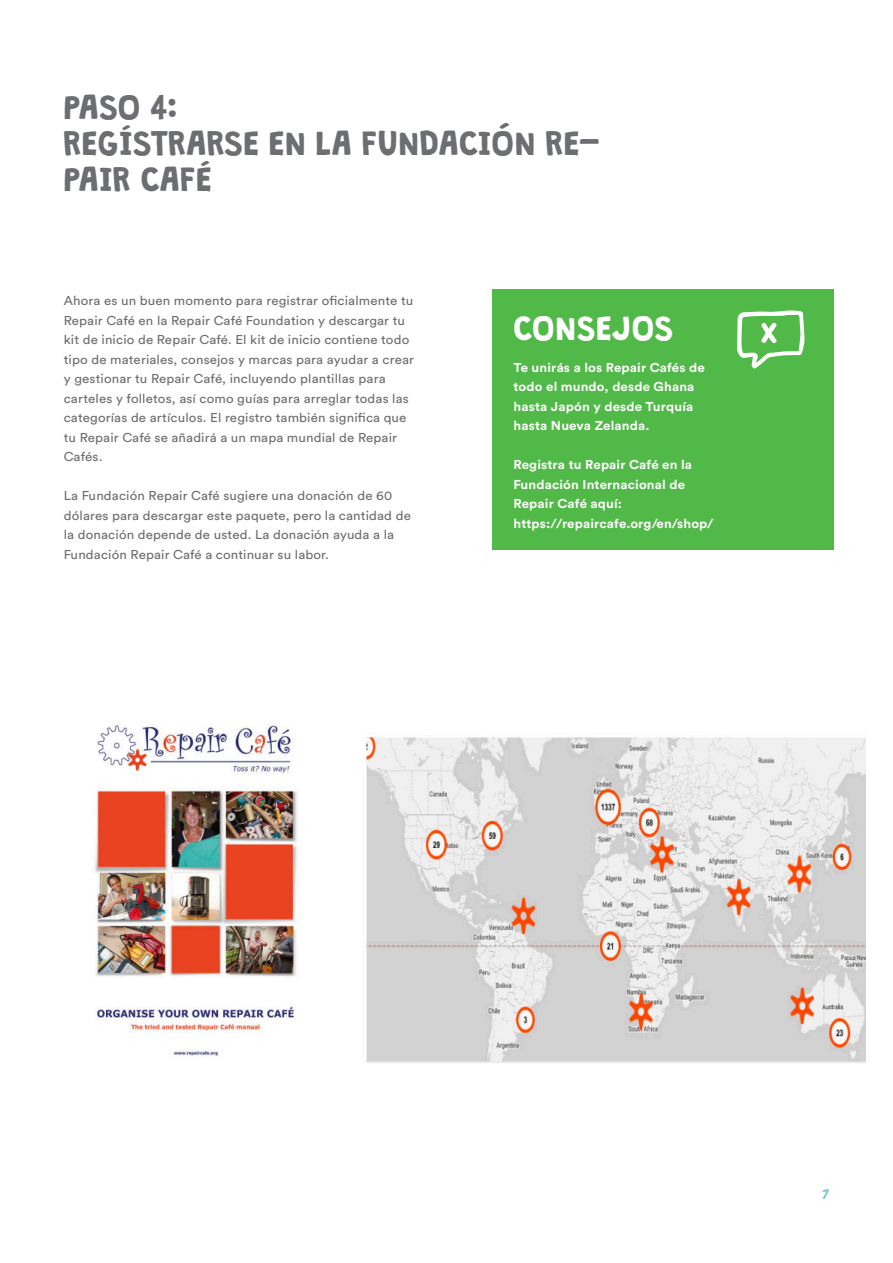
<style>
.page{position:relative;width:893px;height:1263px;background:#fff}
.page>*{position:absolute;margin:0;border:0;box-sizing:border-box;transform-origin:0 0}
.t1{font:30px/36px "Granstander Clean";letter-spacing:-.01em;color:#6d6e71}
.t2{font:30px "Granstander Clean";letter-spacing:-.01em;color:#fff}
.t3{font:12.75px/19.5px "Circular Std";letter-spacing:.01em;color:#6d6e71;scale:1.05 1}
.t4{font:700 12.75px/19.5px "Circular Std";letter-spacing:.01em;color:#fff;scale:1.05 1}
.t5{font:12px "Granstander Clean";color:#73cac4}
</style>
<div class="page">
<div style="left:492px;top:289px;width:342px;height:261px;background:#51b948"></div>
<svg style="left:737px;top:310px;width:68px;height:59px"></svg>
<img style="left:94px;top:724px;width:772px;height:339px">
<p class="t1" style="left:64px;top:91px;width:115px">PASO 4:</p>
<p class="t1" style="left:64px;top:127px;width:539px">REGÍSTRARSE EN LA FUNDACIÓN RE-<br>PAIR CAFÉ</p>
<p class="t3" style="left:64px;top:291px;width:335px">Ahora es un buen momento para registrar oficialmente tu Repair Café en la Repair Café Foundation y descargar tu kit de inicio de Repair Café. El kit de inicio contiene todo tipo de materiales, consejos y marcas para ayudar a crear y gestionar tu Repair Café, incluyendo plantillas para carteles y folletos, así como guías para arreglar todas las categorías de artículos. El registro también significa que tu Repair Café se añadirá a un mapa mundial de Repair Cafés.</p>
<p class="t3" style="left:64px;top:486px;width:332px">La Fundación Repair Café sugiere una donación de 60 dólares para descargar este paquete, pero la cantidad de la donación depende de usted. La donación ayuda a la Fundación Repair Café a continuar su labor.</p>
<p class="t2" style="left:514px;top:312px;width:162px">CONSEJOS</p>
<p class="t4" style="left:514px;top:357px;width:184px">Te unirás a los Repair Cafés de todo el mundo, desde Ghana hasta Japón y desde Turquía hasta Nueva Zelanda.</p>
<p class="t4" style="left:514px;top:455px;width:172px">Registra tu Repair Café en la<br>Fundación Internacional de<br>Repair Café aquí:</p>
<p class="t4" style="left:514px;top:513px;width:192px">https://repaircafe.org/en/shop/</p>
<p class="t5" style="left:823px;top:1188px;width:8px">7</p>
</div>
